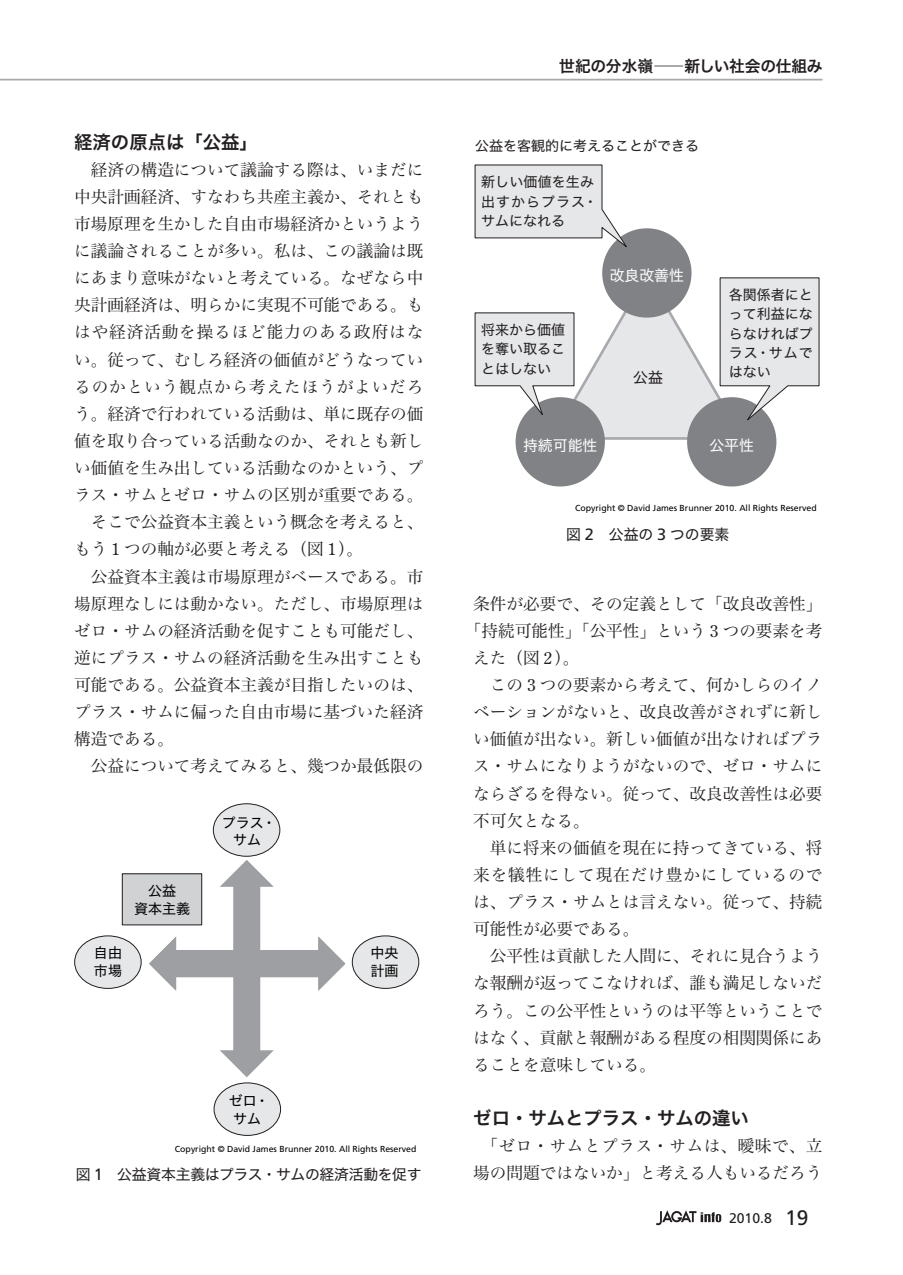
<style>
.page{position:relative;width:903px;height:1275px;background:#fff}
.page>*{position:absolute;margin:0;border:0;box-sizing:border-box;transform-origin:0 0}
.t1{font:18.38px "Hira Kaku Pro W6";color:#231f20}
.t2{font:16.62px/27.1px "Hira Min Pro W3";color:#231f20;text-align:center}
.t3{font:16.62px "Hira Min Pro W3";letter-spacing:.055em;color:#231f20}
.t4{font:15.75px "Hira Kaku Pro W6";letter-spacing:-.02em;color:#231f20}
.t5{font:14.88px "Hira Kaku Std W4";letter-spacing:-.02em;color:#231f20}
.t6{font:14.88px "Hira Kaku Std W4";color:#fff}
.t7{font:14px/19.2px "Hira Kaku Std W4";color:#231f20;text-align:justify}
.t8{font:14px/17.5px "Hira Kaku Std W4";color:#000;text-align:center}
.t9{font:14px "Frutiger LT Std";color:#231f20}
.t10{font:8.75px "Frutiger LT Std";color:#000}
.s1{font-family:"Century Old Style Std"}
.s2{font-family:"Frutiger LT Std";font-size:16.45px}
.s3{font-size:21px}
</style>
<div class="page">
<hr style="left:0;top:79px;width:822px;height:2px;background:#a8a9ad">
<svg style="left:656px;top:1210px;width:65px;height:15px"></svg>
<div style="left:515px;top:397px;width:90px;height:89px;background:#808285;border-radius:50%"></div>
<div style="left:687px;top:397px;width:89px;height:89px;background:#808285;border-radius:50%"></div>
<div style="left:602px;top:228px;width:89px;height:90px;background:#808285;border-radius:50%"></div>
<svg style="left:474px;top:164px;width:154px;height:84px"></svg>
<svg style="left:474px;top:269px;width:346px;height:173px"></svg>
<div style="left:75px;top:936px;width:66px;height:52px;background:#e6e7e9;border-radius:50%"></div>
<div style="left:74px;top:935px;width:68px;height:54px;border:1px solid #231f20;border-radius:50%"></div>
<div style="left:352px;top:936px;width:67px;height:52px;background:#e6e7e9;border-radius:50%"></div>
<div style="left:352px;top:935px;width:67px;height:54px;border:1px solid #231f20;border-radius:50%"></div>
<svg style="left:149px;top:860px;width:196px;height:217px"></svg>
<div style="left:122px;top:874px;width:80px;height:51px;background:#d1d2d4"></div>
<div style="left:122px;top:873px;width:80px;height:52px;border:1px solid #231f20"></div>
<div style="left:213px;top:804px;width:67px;height:52px;background:#e6e7e9;border-radius:50%"></div>
<div style="left:213px;top:803px;width:67px;height:54px;border:1px solid #231f20;border-radius:50%"></div>
<div style="left:214px;top:1083px;width:67px;height:52px;background:#e6e7e9;border-radius:50%"></div>
<div style="left:214px;top:1082px;width:67px;height:54px;border:1px solid #231f20;border-radius:50%"></div>
<p class="t1" style="left:74px;top:125px;width:185px">経済の原点は「公益」</p>
<p class="t2" style="left:91px;top:154px;width:334px">経済の構造について議論する際は、いまだに</p>
<p class="t2" style="left:74px;top:181px;width:351px">中央計画経済、すなわち共産主義か、それとも</p>
<p class="t2" style="left:74px;top:209px;width:351px">市場原理を生かした自由市場経済かというよう</p>
<p class="t2" style="left:74px;top:236px;width:351px">に議論されることが多い。私は、この議論は既</p>
<p class="t2" style="left:74px;top:263px;width:351px">にあまり意味がないと考えている。なぜなら中</p>
<p class="t2" style="left:74px;top:290px;width:351px">央計画経済は、明らかに実現不可能である。も</p>
<p class="t3" style="left:74px;top:318px;width:351px">はや経済活動を操るほど能力のある政府はな</p>
<p class="t2" style="left:74px;top:344px;width:351px">い。従って、むしろ経済の価値がどうなってい</p>
<p class="t3" style="left:74px;top:372px;width:351px">るのかという観点から考えたほうがよいだろ</p>
<p class="t2" style="left:74px;top:398px;width:351px">う。経済で行われている活動は、単に既存の価</p>
<p class="t2" style="left:74px;top:426px;width:351px">値を取り合っている活動なのか、それとも新し</p>
<p class="t2" style="left:74px;top:453px;width:351px">い価値を生み出している活動なのかという、プ</p>
<p class="t2" style="left:74px;top:480px;width:351px">ラス・サムとゼロ・サムの区別が重要である。</p>
<p class="t2" style="left:91px;top:507px;width:334px">そこで公益資本主義という概念を考えると、</p>
<p class="t2" style="left:74px;top:534px;width:290px">もう <span class="s1">1</span> つの軸が必要と考える（図 <span class="s1">1</span>）。</p>
<p class="t2" style="left:91px;top:561px;width:334px">公益資本主義は市場原理がベースである。市</p>
<p class="t2" style="left:74px;top:588px;width:351px">場原理なしには動かない。ただし、市場原理は</p>
<p class="t2" style="left:74px;top:615px;width:351px">ゼロ・サムの経済活動を促すことも可能だし、</p>
<p class="t2" style="left:74px;top:643px;width:351px">逆にプラス・サムの経済活動を生み出すことも</p>
<p class="t2" style="left:74px;top:670px;width:351px">可能である。公益資本主義が目指したいのは、</p>
<p class="t2" style="left:74px;top:697px;width:351px">プラス・サムに偏った自由市場に基づいた経済</p>
<p class="t2" style="left:74px;top:724px;width:101px">構造である。</p>
<p class="t2" style="left:91px;top:751px;width:334px">公益について考えてみると、幾つか最低限の</p>
<p class="t8" style="left:134px;top:882px;width:58px">公益<br>資本主義</p>
<p class="t8" style="left:222px;top:814px;width:56px">プラス・サム</p>
<p class="t8" style="left:94px;top:944px;width:30px;text-align:left">自由市場</p>
<p class="t8" style="left:370px;top:944px;width:29px;text-align:left">中央計画</p>
<p class="t8" style="left:229px;top:1092px;width:42px">ゼロ・サム</p>
<p class="t10" style="left:175px;top:1144px;width:243px">Copyright © David James Brunner 2010. All Rights Reserved</p>
<p class="t5" style="left:76px;top:1163px;width:347px">図 <span class="s2">1</span> 公益資本主義はプラス・サムの経済活動を促す</p>
<p class="t4" style="left:559px;top:51px;width:265px">世紀の分水嶺――新しい社会の仕組み</p>
<p class="t7" style="left:475px;top:136px;width:225px">公益を客観的に考えることができる</p>
<p class="t7" style="left:481px;top:172px;width:118px;text-align:left">新しい価値を生み出すからプラス・サムになれる</p>
<p class="t7" style="left:481px;top:320px;width:85px">将来から価値を奪い取ることはしない</p>
<p class="t6" style="left:610px;top:264px;width:76px">改良改善性</p>
<p class="t5" style="left:633px;top:366px;width:31px">公益</p>
<p class="t7" style="left:729px;top:285px;width:86px">各関係者にとって利益にならなければプラス・サムではない</p>
<p class="t6" style="left:523px;top:434px;width:76px">持続可能性</p>
<p class="t6" style="left:709px;top:434px;width:46px">公平性</p>
<p class="t10" style="left:575px;top:503px;width:243px">Copyright © David James Brunner 2010. All Rights Reserved</p>
<p class="t5" style="left:566px;top:523px;width:165px">図 <span class="s2">2</span> 公益の <span class="s2">3</span> つの要素</p>
<p class="t2" style="left:473px;top:588px;width:351px">条件が必要で、その定義として「改良改善性」</p>
<p class="t2" style="left:465px;top:615px;width:359px">「持続可能性」「公平性」という <span class="s1">3</span> つの要素を考</p>
<p class="t2" style="left:473px;top:643px;width:107px">えた（図 <span class="s1">2</span>）。</p>
<p class="t2" style="left:490px;top:670px;width:334px">この <span class="s1">3</span> つの要素から考えて、何かしらのイノ</p>
<p class="t2" style="left:473px;top:697px;width:351px">ベーションがないと、改良改善がされずに新し</p>
<p class="t2" style="left:473px;top:724px;width:351px">い価値が出ない。新しい価値が出なければプラ</p>
<p class="t2" style="left:473px;top:751px;width:351px">ス・サムになりようがないので、ゼロ・サムに</p>
<p class="t2" style="left:473px;top:778px;width:351px">ならざるを得ない。従って、改良改善性は必要</p>
<p class="t2" style="left:473px;top:805px;width:118px">不可欠となる。</p>
<p class="t2" style="left:490px;top:832px;width:334px">単に将来の価値を現在に持ってきている、将</p>
<p class="t3" style="left:473px;top:860px;width:351px">来を犠牲にして現在だけ豊かにしているので</p>
<p class="t2" style="left:473px;top:887px;width:351px">は、プラス・サムとは言えない。従って、持続</p>
<p class="t2" style="left:473px;top:914px;width:168px">可能性が必要である。</p>
<p class="t2" style="left:490px;top:941px;width:334px">公平性は貢献した人間に、それに見合うよう</p>
<p class="t2" style="left:473px;top:968px;width:351px">な報酬が返ってこなければ、誰も満足しないだ</p>
<p class="t2" style="left:473px;top:995px;width:351px">ろう。この公平性というのは平等ということで</p>
<p class="t2" style="left:473px;top:1022px;width:351px">はなく、貢献と報酬がある程度の相関関係にあ</p>
<p class="t2" style="left:473px;top:1049px;width:184px">ることを意味している。</p>
<p class="t1" style="left:473px;top:1101px;width:277px">ゼロ・サムとプラス・サムの違い</p>
<p class="t2" style="left:473px;top:1131px;width:351px">「ゼロ・サムとプラス・サムは、曖昧で、立場の問題ではないか」と考える人もいるだろう</p>
<p class="t9" style="left:729px;top:1210px;width:81px">2010.8 <span class="s3">19</span></p>
</div>
